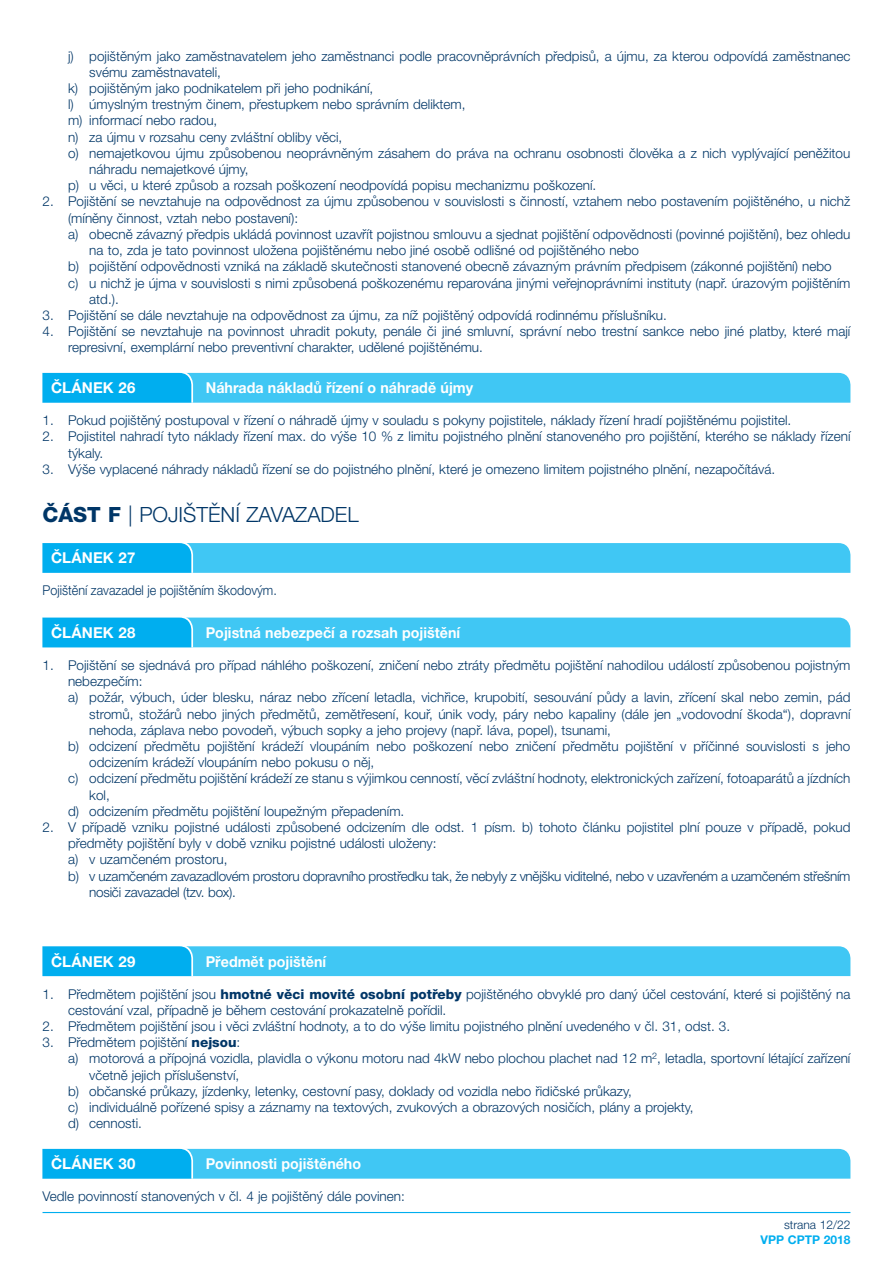
<style>
.page{position:relative;width:893px;height:1263px;background:#fff}
.page>*{position:absolute;margin:0;border:0;box-sizing:border-box;transform-origin:0 0}
.t1{font:300 21px "Helvetica Neue LT Pro";color:#003667}
.t2{font:700 15px "Helvetica Neue LT Pro";color:#fff;scale:.95 1}
.t3{font:700 15px "Helvetica Neue LT Pro";color:#fff}
.t4{font:300 13.5px/16.2px "Helvetica Neue LT Pro";color:#003667}
.t5{font:300 13.5px "Helvetica Neue LT Pro";letter-spacing:-.02em;color:#003667}
.t6{font:300 13.5px "Helvetica Neue LT Pro";color:#003667;scale:.93 1}
.t7{font:300 12px "Helvetica Neue LT Pro";color:#003667}
.t8{font:700 12px "Helvetica Neue LT Pro";color:#00aeef}
.s1{font-weight:800}
</style>
<div class="page">
<hr style="left:43px;top:1212px;width:807px;height:1px;background:#00aeef">
<svg style="left:43px;top:372px;width:807px;height:31px;background:#3cc4f3"></svg>
<svg style="left:43px;top:543px;width:807px;height:30px;background:#35c2f3"></svg>
<svg style="left:43px;top:617px;width:807px;height:30px;background:#38c3f3"></svg>
<svg style="left:43px;top:946px;width:807px;height:30px;background:#36c3f3"></svg>
<svg style="left:43px;top:1148px;width:807px;height:31px;background:#3cc4f3"></svg>
<p class="t4" style="left:68px;top:47px;width:784px">j) pojištěným jako zaměstnavatelem jeho zaměstnanci podle pracovněprávních předpisů, a újmu, za kterou odpovídá zaměstnanec</p>
<p class="t4" style="left:89px;top:64px;width:133px">svému zaměstnavateli,</p>
<p class="t4" style="left:68px;top:80px;width:307px">k) pojištěným jako podnikatelem při jeho podnikání,</p>
<p class="t4" style="left:68px;top:96px;width:399px">l) úmyslným trestným činem, přestupkem nebo správním deliktem,</p>
<p class="t4" style="left:68px;top:112px;width:151px">m) informací nebo radou,</p>
<p class="t4" style="left:68px;top:128px;width:276px">n) za újmu v rozsahu ceny zvláštní obliby věci,</p>
<p class="t4" style="left:68px;top:145px;width:784px">o) nemajetkovou újmu způsobenou neoprávněným zásahem do práva na ochranu osobnosti člověka a z nich vyplývající peněžitou</p>
<p class="t4" style="left:89px;top:161px;width:161px">náhradu nemajetkové újmy,</p>
<p class="t4" style="left:68px;top:177px;width:530px">p) u věci, u které způsob a rozsah poškození neodpovídá popisu mechanizmu poškození.</p>
<p class="t4" style="left:43px;top:193px;width:809px">2. Pojištění se nevztahuje na odpovědnost za újmu způsobenou v souvislosti s činností, vztahem nebo postavením pojištěného, u nichž</p>
<p class="t4" style="left:68px;top:209px;width:232px">(míněny činnost, vztah nebo postavení):</p>
<p class="t4" style="left:68px;top:226px;width:784px">a) obecně závazný předpis ukládá povinnost uzavřít pojistnou smlouvu a sjednat pojištění odpovědnosti (povinné pojištění), bez ohledu</p>
<p class="t4" style="left:89px;top:242px;width:551px">na to, zda je tato povinnost uložena pojištěnému nebo jiné osobě odlišné od pojištěného nebo</p>
<p class="t4" style="left:68px;top:258px;width:765px">b) pojištění odpovědnosti vzniká na základě skutečnosti stanovené obecně závazným právním předpisem (zákonné pojištění) nebo</p>
<p class="t4" style="left:68px;top:274px;width:784px">c) u nichž je újma v souvislosti s nimi způsobená poškozenému reparována jinými veřejnoprávními instituty (např. úrazovým pojištěním</p>
<p class="t4" style="left:89px;top:290px;width:31px">atd.).</p>
<p class="t4" style="left:43px;top:307px;width:626px">3. Pojištění se dále nevztahuje na odpovědnost za újmu, za níž pojištěný odpovídá rodinnému příslušníku.</p>
<p class="t4" style="left:68px;top:323px;width:784px;text-indent:-26px">4. Pojištění se nevztahuje na povinnost uhradit pokuty, penále či jiné smluvní, správní nebo trestní sankce nebo jiné platby, které mají represivní, exemplární nebo preventivní charakter, udělené pojištěnému.</p>
<p class="t3" style="left:51px;top:378px;width:86px">ČLÁNEK 26</p>
<p class="t2" style="left:206px;top:378px;width:283px">Náhrada nákladů řízení o náhradě újmy</p>
<p class="t4" style="left:43px;top:412px;width:750px">1. Pokud pojištěný postupoval v řízení o náhradě újmy v souladu s pokyny pojistitele, náklady řízení hradí pojištěnému pojistitel.</p>
<p class="t4" style="left:68px;top:428px;width:784px;text-indent:-26px">2. Pojistitel nahradí tyto náklady řízení max. do výše 10 % z limitu pojistného plnění stanoveného pro pojištění, kterého se náklady řízení týkaly.</p>
<p class="t4" style="left:43px;top:461px;width:734px">3. Výše vyplacené náhrady nákladů řízení se do pojistného plnění, které je omezeno limitem pojistného plnění, nezapočítává.</p>
<h1 class="t1" style="left:43px;top:502px;width:318px"><span class="s1">ČÁST F</span> | POJIŠTĚNÍ ZAVAZADEL</h1>
<p class="t3" style="left:51px;top:548px;width:86px">ČLÁNEK 27</p>
<p class="t6" style="left:43px;top:582px;width:254px">Pojištění zavazadel je pojištěním škodovým.</p>
<p class="t3" style="left:51px;top:623px;width:86px">ČLÁNEK 28</p>
<p class="t2" style="left:206px;top:623px;width:269px">Pojistná nebezpečí a rozsah pojištění</p>
<p class="t4" style="left:43px;top:657px;width:809px">1. Pojištění se sjednává pro případ náhlého poškození, zničení nebo ztráty předmětu pojištění nahodilou událostí způsobenou pojistným</p>
<p class="t4" style="left:68px;top:673px;width:76px">nebezpečím:</p>
<p class="t4" style="left:68px;top:689px;width:784px">a) požár, výbuch, úder blesku, náraz nebo zřícení letadla, vichřice, krupobití, sesouvání půdy a lavin, zřícení skal nebo zemin, pád</p>
<p class="t4" style="left:89px;top:705px;width:763px">stromů, stožárů nebo jiných předmětů, zemětřesení, kouř, únik vody, páry nebo kapaliny (dále jen „vodovodní škoda“), dopravní</p>
<p class="t4" style="left:89px;top:721px;width:523px">nehoda, záplava nebo povodeň, výbuch sopky a jeho projevy (např. láva, popel), tsunami,</p>
<p class="t4" style="left:68px;top:738px;width:784px">b) odcizení předmětu pojištění krádeží vloupáním nebo poškození nebo zničení předmětu pojištění v příčinné souvislosti s jeho</p>
<p class="t4" style="left:89px;top:754px;width:287px">odcizením krádeží vloupáním nebo pokusu o něj,</p>
<p class="t4" style="left:68px;top:770px;width:784px">c) odcizení předmětu pojištění krádeží ze stanu s výjimkou cenností, věcí zvláštní hodnoty, elektronických zařízení, fotoaparátů a jízdních</p>
<p class="t4" style="left:89px;top:786px;width:22px">kol,</p>
<p class="t4" style="left:68px;top:802px;width:338px">d) odcizením předmětu pojištění loupežným přepadením.</p>
<p class="t4" style="left:43px;top:819px;width:809px">2. V případě vzniku pojistné události způsobené odcizením dle odst. 1 písm. b) tohoto článku pojistitel plní pouze v případě, pokud</p>
<p class="t4" style="left:68px;top:835px;width:370px">předměty pojištění byly v době vzniku pojistné události uloženy:</p>
<p class="t4" style="left:68px;top:851px;width:161px">a) v uzamčeném prostoru,</p>
<p class="t5" style="left:68px;top:867px;width:784px">b) v uzamčeném zavazadlovém prostoru dopravního prostředku tak, že nebyly z vnějšku viditelné, nebo v uzavřeném a uzamčeném střešním</p>
<p class="t5" style="left:89px;top:884px;width:148px">nosiči zavazadel (tzv. box).</p>
<p class="t3" style="left:51px;top:952px;width:86px">ČLÁNEK 29</p>
<p class="t2" style="left:206px;top:952px;width:128px">Předmět pojištění</p>
<p class="t4" style="left:68px;top:985px;width:784px;text-indent:-26px">1. Předmětem pojištění jsou <span class="s1">hmotné věci movité osobní potřeby</span> pojištěného obvyklé pro daný účel cestování, které si pojištěný na cestování vzal, případně je během cestování prokazatelně pořídil.</p>
<p class="t4" style="left:43px;top:1018px;width:689px">2. Předmětem pojištění jsou i věci zvláštní hodnoty, a to do výše limitu pojistného plnění uvedeného v čl. 31, odst. 3.</p>
<p class="t4" style="left:43px;top:1034px;width:199px">3. Předmětem pojištění <span class="s1">nejsou</span>:</p>
<p class="t4" style="left:68px;top:1050px;width:784px">a) motorová a přípojná vozidla, plavidla o výkonu motoru nad 4kW nebo plochou plachet nad 12 m<sup>2</sup>, letadla, sportovní létající zařízení</p>
<p class="t4" style="left:89px;top:1066px;width:152px">včetně jejich příslušenství,</p>
<p class="t4" style="left:68px;top:1083px;width:565px">b) občanské průkazy, jízdenky, letenky, cestovní pasy, doklady od vozidla nebo řidičské průkazy,</p>
<p class="t4" style="left:68px;top:1099px;width:627px">c) individuálně pořízené spisy a záznamy na textových, zvukových a obrazových nosičích, plány a projekty,</p>
<p class="t4" style="left:68px;top:1115px;width:76px">d) cennosti.</p>
<p class="t3" style="left:51px;top:1154px;width:86px">ČLÁNEK 30</p>
<p class="t2" style="left:206px;top:1154px;width:165px">Povinnosti pojištěného</p>
<p class="t4" style="left:43px;top:1188px;width:364px">Vedle povinností stanovených v čl. 4 je pojištěný dále povinen:</p>
<p class="t7" style="left:784px;top:1218px;width:68px">strana 12/22</p>
<p class="t8" style="left:761px;top:1232px;width:91px">VPP CPTP 2018</p>
</div>
